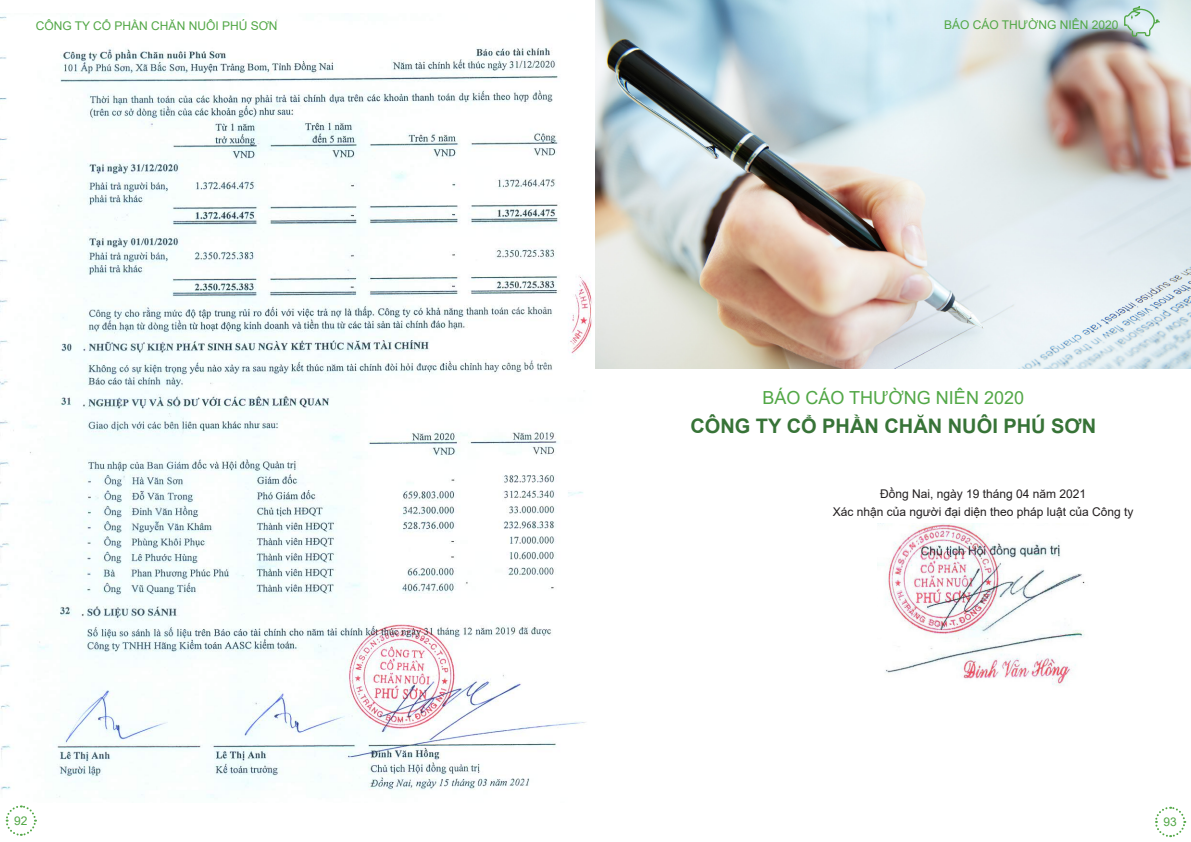
<style>
.page{position:relative;width:1191px;height:842px;background:#fff}
.page>*{position:absolute;margin:0;border:0;box-sizing:border-box;transform-origin:0 0}
.t1{font:700 20px "Arial";color:#377337}
.t2{font:18px "Arial";color:#52a746}
.t3{font:12px "Arial";color:#231f20}
.t4{font:12px "Arial";color:#52a746}
</style>
<div class="page">
<svg style="left:5px;top:805px;width:32px;height:31px"></svg>
<svg style="left:1155px;top:806px;width:31px;height:32px"></svg>
<img style="left:0;top:13px;width:592px;height:785px">
<img style="left:595px;top:0;width:596px;height:369px">
<svg style="left:1123px;top:3px;width:38px;height:34px"></svg>
<img style="left:877px;top:524px;width:208px;height:162px">
<p class="t4" style="left:36px;top:17px;width:243px">CÔNG TY CỔ PHẦN CHĂN NUÔI PHÚ SƠN</p>
<p class="t4" style="left:944px;top:16px;width:176px">BÁO CÁO THƯỜNG NIÊN 2020</p>
<p class="t2" style="left:762px;top:386px;width:263px">BÁO CÁO THƯỜNG NIÊN 2020</p>
<p class="t1" style="left:690px;top:412px;width:407px">CÔNG TY CỔ PHẦN CHĂN NUÔI PHÚ SƠN</p>
<p class="t3" style="left:880px;top:485px;width:208px">Đồng Nai, ngày 19 tháng 04 năm 2021</p>
<p class="t3" style="left:832px;top:503px;width:302px">Xác nhận của người đại diện theo pháp luật của Công ty</p>
<p class="t4" style="left:14px;top:812px;width:15px">92</p>
<p class="t4" style="left:1163px;top:813px;width:15px">93</p>
</div>
